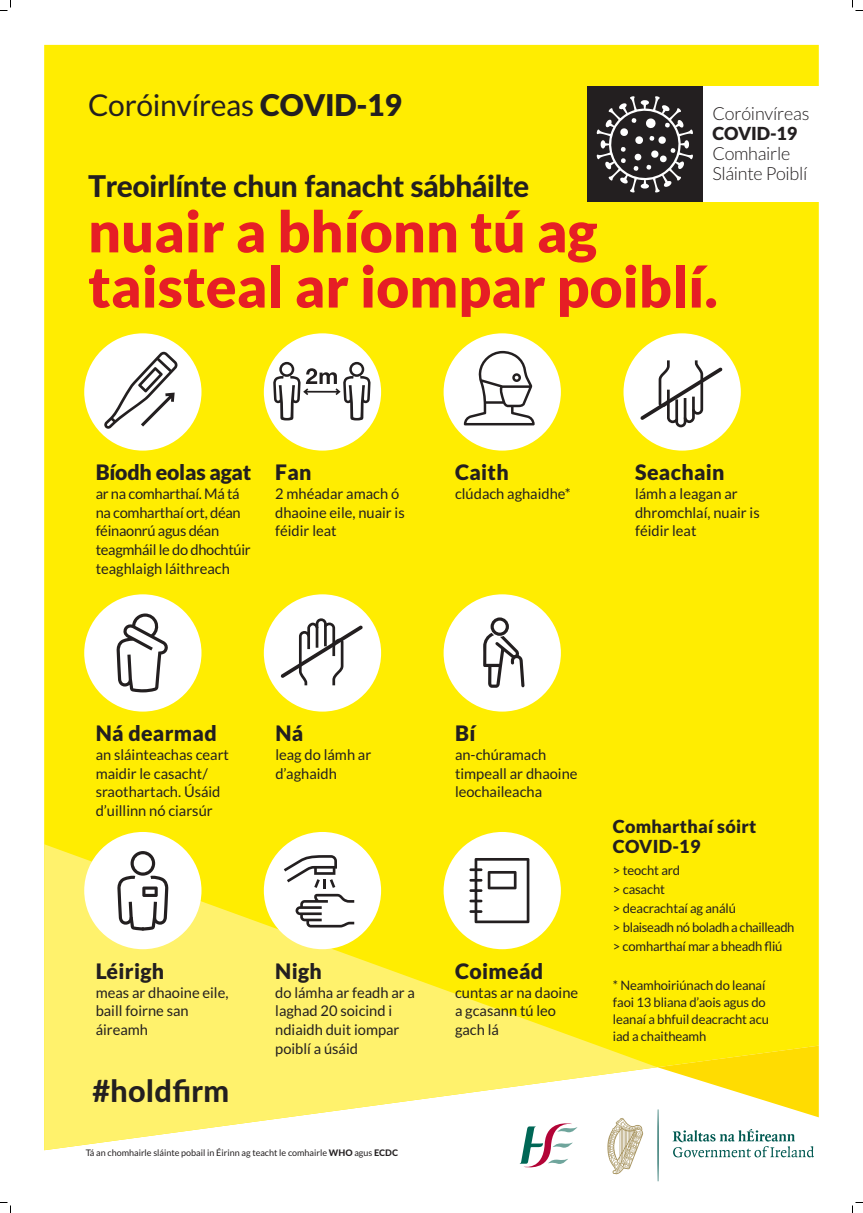
<style>
.page{position:relative;width:863px;height:1213px;background:#fff}
.page>*{position:absolute;margin:0;border:0;box-sizing:border-box;transform-origin:0 0}
.t1{font:900 57px/55.2px "Lato";color:#e61e25}
.t2{font:800 30.5px "Lato";letter-spacing:.015em;color:#231f20}
.t3{font:800 30px "Lato";letter-spacing:-.01em;color:#231f20}
.t4{font:30px "Lato";letter-spacing:-.01em;color:#231f20}
.t5{font:900 21.3px "Lato";letter-spacing:.015em;color:#231f20}
.t6{font:900 21.3px "Lato";letter-spacing:-.01em;color:#231f20}
.t7{font:300 18px/20px "Lato";letter-spacing:-.015em;color:#231f20}
.t8{font:900 18px/20px "Lato";letter-spacing:.015em;color:#231f20}
.t9{font:14.65px/18.6px "Lato";color:#231f20}
.t10{font:14.65px/18.6px "Lato";letter-spacing:-.02em;color:#231f20}
.t11{font:13px/19px "Lato";letter-spacing:-.01em;color:#231f20}
.t12{font:9px "Lato";color:#231f20}
.s1{font-weight:900}
.s2{font-weight:800}
</style>
<div class="page">
<div style="left:44px;top:45px;width:775px;height:1001px;background:#ffed01"></div>
<svg style="left:44px;top:844px;width:613px;height:306px;background:#fff262"></svg>
<svg style="left:519px;top:1120px;width:59px;height:48px"></svg>
<svg style="left:657px;top:1046px;width:162px;height:135px"></svg>
<svg style="left:607px;top:1118px;width:36px;height:56px"></svg>
<div style="left:264px;top:333px;width:117px;height:118px;background:#fff;border-radius:50%"></div>
<svg style="left:273px;top:362px;width:98px;height:58px"></svg>
<div style="left:84px;top:594px;width:117px;height:118px;background:#fff;border-radius:50%"></div>
<svg style="left:117px;top:613px;width:51px;height:79px"></svg>
<div style="left:623px;top:333px;width:118px;height:118px;background:#fff;border-radius:50%"></div>
<svg style="left:640px;top:360px;width:82px;height:67px"></svg>
<div style="left:264px;top:594px;width:117px;height:118px;background:#fff;border-radius:50%"></div>
<svg style="left:281px;top:618px;width:82px;height:67px"></svg>
<div style="left:264px;top:832px;width:117px;height:117px;background:#fff;border-radius:50%"></div>
<svg style="left:284px;top:855px;width:70px;height:72px"></svg>
<div style="left:444px;top:333px;width:117px;height:118px;background:#fff;border-radius:50%"></div>
<svg style="left:464px;top:351px;width:71px;height:74px"></svg>
<div style="left:444px;top:594px;width:117px;height:118px;background:#fff;border-radius:50%"></div>
<svg style="left:483px;top:617px;width:41px;height:71px"></svg>
<div style="left:444px;top:832px;width:117px;height:117px;background:#fff;border-radius:50%"></div>
<svg style="left:469px;top:858px;width:60px;height:65px"></svg>
<div style="left:84px;top:333px;width:117px;height:118px;background:#fff;border-radius:50%"></div>
<svg style="left:104px;top:352px;width:74px;height:77px"></svg>
<div style="left:84px;top:832px;width:117px;height:117px;background:#fff;border-radius:50%"></div>
<svg style="left:117px;top:851px;width:51px;height:80px"></svg>
<div style="left:587px;top:86px;width:116px;height:116px;background:#231f20"></div>
<div style="left:703px;top:86px;width:116px;height:116px;background:#fff"></div>
<svg style="left:597px;top:96px;width:96px;height:96px"></svg>
<svg style="left:0;top:0;width:11px;height:11px"></svg>
<svg style="left:0;top:1202px;width:11px;height:11px"></svg>
<svg style="left:852px;top:0;width:11px;height:11px"></svg>
<svg style="left:852px;top:1202px;width:11px;height:11px"></svg>
<h3 class="t4" style="left:88px;top:89px;width:315px">Coróinvíreas <span class="s1">COVID-19</span></h3>
<p class="t7" style="left:712px;top:103px;width:99px">Coróinvíreas</p>
<p class="t8" style="left:712px;top:123px;width:86px">COVID-19</p>
<p class="t7" style="left:712px;top:143px;width:97px">Comhairle<br>Sláinte Poiblí</p>
<h3 class="t3" style="left:88px;top:164px;width:443px">Treoirlínte chun fanacht sábháilte</h3>
<h1 class="t1" style="left:88px;top:203px;width:631px">nuair a bhíonn tú ag taisteal ar iompar poiblí.</h1>
<h3 class="t6" style="left:96px;top:460px;width:157px">Bíodh eolas agat</h3>
<p class="t10" style="left:96px;top:484px;width:157px">ar na comharthaí. Má tá na comharthaí ort, déan féinaonrú agus déan teagmháil le do dhochtúir teaghlaigh láithreach</p>
<h3 class="t5" style="left:275px;top:460px;width:38px">Fan</h3>
<p class="t9" style="left:275px;top:484px;width:131px">2 mhéadar amach ó dhaoine eile, nuair is féidir leat</p>
<h3 class="t5" style="left:455px;top:460px;width:55px">Caith</h3>
<p class="t9" style="left:455px;top:484px;width:117px">clúdach aghaidhe*</p>
<h3 class="t5" style="left:635px;top:460px;width:91px">Seachain</h3>
<p class="t9" style="left:635px;top:484px;width:126px">lámh a leagan ar dhromchlaí, nuair is féidir leat</p>
<h3 class="t5" style="left:96px;top:721px;width:123px">Ná dearmad</h3>
<p class="t9" style="left:96px;top:745px;width:135px">an sláinteachas ceart maidir le casacht/ sraothartach. Úsáid d’uillinn nó ciarsúr</p>
<h3 class="t5" style="left:275px;top:721px;width:29px">Ná</h3>
<p class="t9" style="left:275px;top:745px;width:97px">leag do lámh ar d’aghaidh</p>
<h3 class="t5" style="left:96px;top:959px;width:70px">Léirigh</h3>
<p class="t9" style="left:96px;top:983px;width:134px">meas ar dhaoine eile, baill foirne san áireamh</p>
<h2 class="t2" style="left:92px;top:1068px;width:138px">#holdfirm</h2>
<h3 class="t5" style="left:275px;top:959px;width:48px">Nigh</h3>
<p class="t9" style="left:275px;top:983px;width:141px">do lámha ar feadh ar a laghad 20 soicind i ndiaidh duit iompar poiblí a úsáid</p>
<p class="t12" style="left:86px;top:1148px;width:314px">Tá an chomhairle sláinte pobail in Éirinn ag teacht le comhairle <span class="s2">WHO</span> agus <span class="s2">ECDC</span></p>
<h3 class="t5" style="left:455px;top:721px;width:22px">Bí</h3>
<p class="t9" style="left:455px;top:745px;width:124px">an-chúramach timpeall ar dhaoine leochaileacha</p>
<h3 class="t5" style="left:455px;top:959px;width:90px">Coimeád</h3>
<p class="t9" style="left:455px;top:983px;width:125px">cuntas ar na daoine a gcasann tú leo gach lá</p>
<p class="t8" style="left:613px;top:816px;width:145px">Comharthaí sóirt<br>COVID-19</p>
<p class="t11" style="left:613px;top:861px;width:183px">&gt; teocht ard<br>&gt; casacht<br>&gt; deacrachtaí ag análú<br>&gt; blaiseadh nó boladh a chailleadh &gt; comharthaí mar a bheadh fliú</p>
<p class="t11" style="left:613px;top:976px;width:157px;line-height:17px">* Neamhoiriúnach do leanaí faoi 13 bliana d’aois agus do leanaí a bhfuil deacracht acu iad a chaitheamh</p>
</div>
